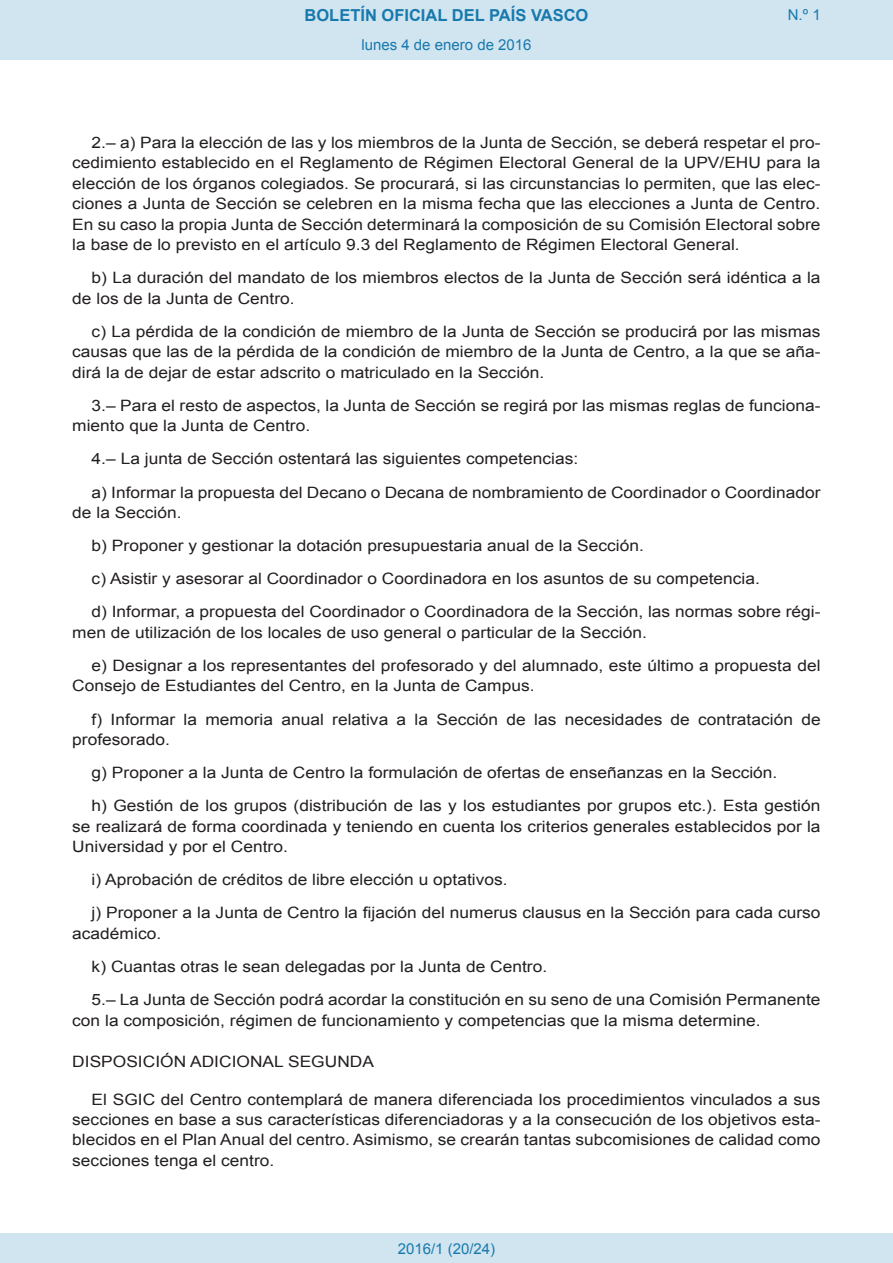
<style>
.page{position:relative;width:893px;height:1263px;background:#fff}
.page>*{position:absolute;margin:0;border:0;box-sizing:border-box;transform-origin:0 0}
.t1{font:700 16.5px "Arial";color:#1879ad}
.BOPVDetalle{font:15.6px/20.4px "Arial";color:#231f20;scale:1.11 1}
.BOPVDisposicion{font:15.6px "Arial";color:#231f20;scale:1.11 1}
.Paginacion_Centro{font:15px "Arial";color:#1879ad}
</style>
<div class="page">
<div style="left:0;top:0;width:893px;height:60px;background:#d0e5f0"></div>
<div style="left:0;top:1233px;width:893px;height:30px;background:#d0e5f0"></div>
<p class="t1" style="left:305px;top:4px;width:285px">BOLETÍN OFICIAL DEL PAÍS VASCO</p>
<p class="Paginacion_Centro" style="left:361px;top:35px;width:172px">lunes 4 de enero de 2016</p>
<p class="Paginacion_Centro" style="left:788px;top:5px;width:34px">N.º 1</p>
<p class="BOPVDetalle" style="left:72px;top:133px;width:676px;text-align:justify;text-indent:19px">2.– a) Para la elección de las y los miembros de la Junta de Sección, se deberá respetar el pro&shy;cedimiento establecido en el Reglamento de Régimen Electoral General de la UPV/EHU para la elección de los órganos colegiados. Se procurará, si las circunstancias lo permiten, que las elec&shy;ciones a Junta de Sección se celebren en la misma fecha que las elecciones a Junta de Centro.<br>En su caso la propia Junta de Sección determinará la composición de su Comisión Electoral sobre la base de lo previsto en el artículo 9.3 del Reglamento de Régimen Electoral General.</p>
<p class="BOPVDetalle" style="left:72px;top:268px;width:676px;text-indent:19px">b) La duración del mandato de los miembros electos de la Junta de Sección será idéntica a la de los de la Junta de Centro.</p>
<p class="BOPVDetalle" style="left:72px;top:321px;width:676px;text-align:justify;text-indent:19px">c) La pérdida de la condición de miembro de la Junta de Sección se producirá por las mismas causas que las de la pérdida de la condición de miembro de la Junta de Centro, a la que se aña&shy;dirá la de dejar de estar adscrito o matriculado en la Sección.</p>
<p class="BOPVDetalle" style="left:72px;top:395px;width:676px;text-indent:19px">3.– Para el resto de aspectos, la Junta de Sección se regirá por las mismas reglas de funciona&shy;miento que la Junta de Centro.</p>
<p class="BOPVDetalle" style="left:92px;top:449px;width:440px">4.– La junta de Sección ostentará las siguientes competencias:</p>
<p class="BOPVDetalle" style="left:72px;top:482px;width:675px;text-indent:19px">a) Informar la propuesta del Decano o Decana de nombramiento de Coordinador o Coordinador de la Sección.</p>
<p class="BOPVDetalle" style="left:92px;top:535px;width:499px">b) Proponer y gestionar la dotación presupuestaria anual de la Sección.</p>
<p class="BOPVDetalle" style="left:92px;top:569px;width:604px">c) Asistir y asesorar al Coordinador o Coordinadora en los asuntos de su competencia.</p>
<p class="BOPVDetalle" style="left:72px;top:602px;width:676px;text-indent:19px">d) Informar, a propuesta del Coordinador o Coordinadora de la Sección, las normas sobre régi&shy;men de utilización de los locales de uso general o particular de la Sección.</p>
<p class="BOPVDetalle" style="left:72px;top:655px;width:676px;text-indent:19px">e) Designar a los representantes del profesorado y del alumnado, este último a propuesta del<br>Consejo de Estudiantes del Centro, en la Junta de Campus.</p>
<p class="BOPVDetalle" style="left:72px;top:709px;width:676px;text-indent:19px">f) Informar la memoria anual relativa a la Sección de las necesidades de contratación de profesorado.</p>
<p class="BOPVDetalle" style="left:92px;top:762px;width:619px">g) Proponer a la Junta de Centro la formulación de ofertas de enseñanzas en la Sección.</p>
<p class="BOPVDetalle" style="left:72px;top:796px;width:676px;text-align:justify;text-indent:19px">h) Gestión de los grupos (distribución de las y los estudiantes por grupos etc.). Esta gestión se realizará de forma coordinada y teniendo en cuenta los criterios generales establecidos por la Universidad y por el Centro.</p>
<p class="BOPVDetalle" style="left:92px;top:870px;width:376px">i) Aprobación de créditos de libre elección u optativos.</p>
<p class="BOPVDetalle" style="left:72px;top:903px;width:676px;text-indent:19px">j) Proponer a la Junta de Centro la fijación del numerus clausus en la Sección para cada curso académico.</p>
<p class="BOPVDetalle" style="left:92px;top:956px;width:412px">k) Cuantas otras le sean delegadas por la Junta de Centro.</p>
<p class="BOPVDetalle" style="left:72px;top:989px;width:676px;text-indent:19px">5.– La Junta de Sección podrá acordar la constitución en su seno de una Comisión Permanente con la composición, régimen de funcionamiento y competencias que la misma determine.</p>
<p class="BOPVDisposicion" style="left:72px;top:1051px;width:273px">DISPOSICIÓN ADICIONAL SEGUNDA</p>
<p class="BOPVDetalle" style="left:72px;top:1089px;width:676px;text-align:justify;text-indent:19px">El SGIC del Centro contemplará de manera diferenciada los procedimientos vinculados a sus secciones en base a sus características diferenciadoras y a la consecución de los objetivos esta&shy;blecidos en el Plan Anual del centro. Asimismo, se crearán tantas subcomisiones de calidad como secciones tenga el centro.</p>
<p class="Paginacion_Centro" style="left:398px;top:1238px;width:99px">2016/1 (20/24)</p>
</div>
